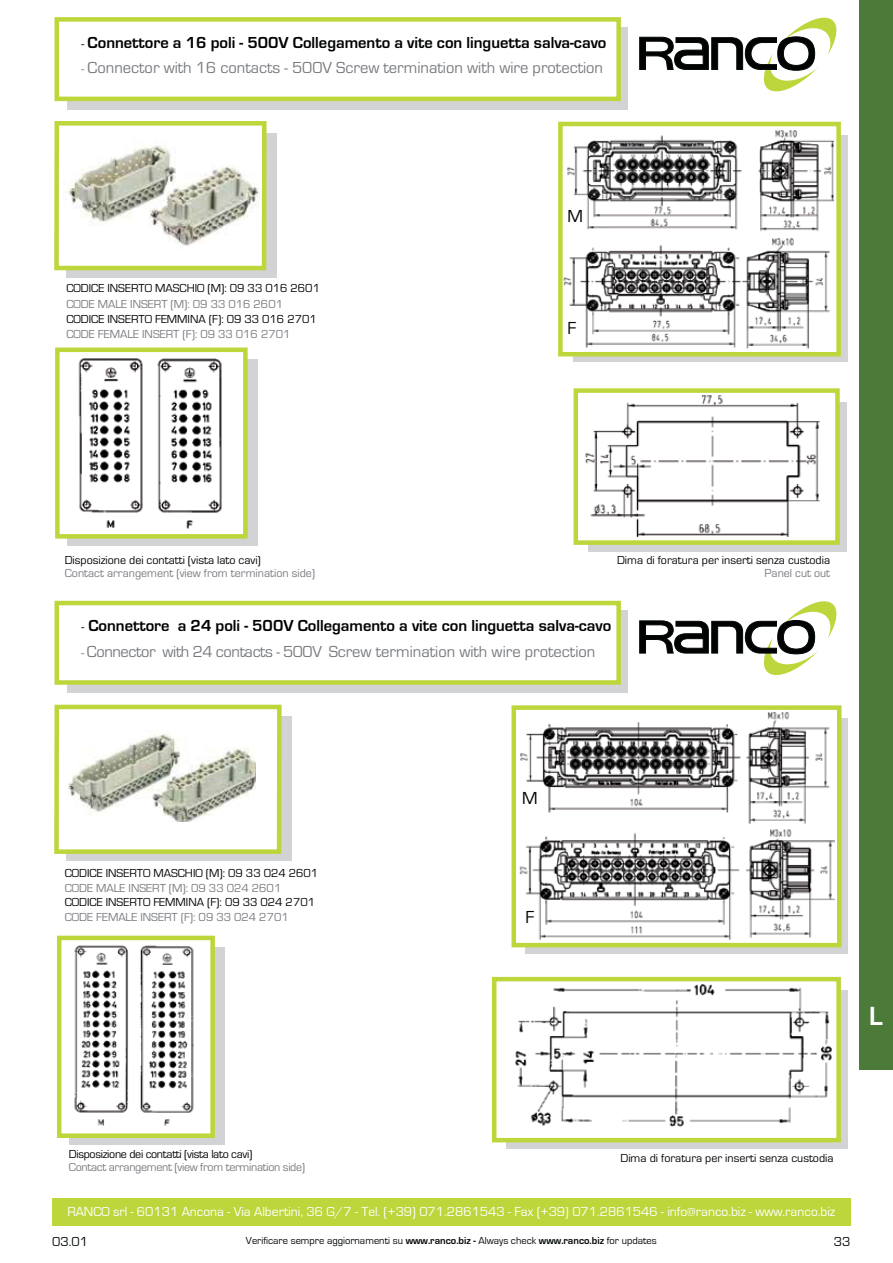
<style>
.page{position:relative;width:893px;height:1263px;background:#fff}
.page>*{position:absolute;margin:0;border:0;box-sizing:border-box;transform-origin:0 0}
.t1{font:700 27px "Eurostile";color:#fff}
.t2{font:18px "Eurostile";color:#010202}
.t3{font:16.5px "Eurostile";color:#777a7e}
.t4{font:700 16.5px "Eurostile";color:#010202}
.t5{font:13.5px "Eurostile";color:#fff}
.t6{font:13.5px "Eurostile";color:#040809}
.t7{font:12px "Eurostile";color:#010202}
.t8{font:12px "Eurostile";color:#787b80}
.t9{font:12px "Eurostile";letter-spacing:-.025em;color:#787b80}
.t10{font:12px "Eurostile";letter-spacing:-.025em;color:#010202}
.t11{font:10.5px "Eurostile";color:#040809}
.s1{font-weight:400;font-size:13.5px}
.s2{font-size:13.5px}
.s3{font-weight:700}
</style>
<div class="page">
<div style="left:52px;top:1198px;width:798px;height:28px;background:#bdd63b"></div>
<div style="left:859px;top:0;width:34px;height:1069px;background:#4c7b39"></div>
<svg style="left:573px;top:135px;width:274px;height:227px;background:#d7d9d4"></svg>
<div style="left:558px;top:122px;width:283px;height:234px;border:5px solid #bdd63b"></div>
<div style="left:588px;top:402px;width:259px;height:150px;background:#d2d3d4"></div>
<div style="left:576px;top:391px;width:261px;height:152px;background:#fff"></div>
<div style="left:573px;top:388px;width:267px;height:157px;border:5px solid #bdd63b"></div>
<div style="left:66px;top:133px;width:210px;height:145px;background:#d2d3d4"></div>
<div style="left:56px;top:123px;width:208px;height:145px;background:#fff"></div>
<div style="left:54px;top:121px;width:213px;height:149px;border:5px solid #bdd63b"></div>
<div style="left:67px;top:359px;width:191px;height:187px;background:#d2d3d4"></div>
<div style="left:57px;top:350px;width:188px;height:186px;background:#fff"></div>
<div style="left:55px;top:348px;width:193px;height:191px;border:5px solid #bdd63b"></div>
<div style="left:67px;top:27px;width:561px;height:82px;background:#d2d3d4"></div>
<div style="left:57px;top:19px;width:562px;height:80px;background:#fff"></div>
<div style="left:55px;top:17px;width:566px;height:84px;border:5px solid #bdd63b"></div>
<svg style="left:639px;top:17px;width:198px;height:75px"></svg>
<div style="left:783px;top:42px;width:26px;height:24px;border:1px solid #040809;border-radius:50%"></div>
<div style="left:777px;top:37px;width:38px;height:33px;border:1px solid #040809;border-radius:50%"></div>
<svg style="left:525px;top:718px;width:323px;height:236px;background:#d6d8d0"></svg>
<div style="left:511px;top:705px;width:330px;height:242px;border:5px solid #bdd63b"></div>
<div style="left:507px;top:990px;width:341px;height:159px;background:#d2d3d4"></div>
<div style="left:494px;top:979px;width:344px;height:161px;background:#fff"></div>
<div style="left:492px;top:977px;width:349px;height:165px;border:5px solid #bdd63b"></div>
<div style="left:66px;top:717px;width:225px;height:144px;background:#d2d3d4"></div>
<div style="left:56px;top:707px;width:223px;height:145px;background:#fff"></div>
<div style="left:54px;top:705px;width:228px;height:149px;border:5px solid #bdd63b"></div>
<div style="left:69px;top:947px;width:156px;height:198px;background:#d2d3d4"></div>
<div style="left:59px;top:938px;width:154px;height:198px;background:#fff"></div>
<div style="left:57px;top:936px;width:158px;height:202px;border:5px solid #bdd63b"></div>
<div style="left:67px;top:611px;width:561px;height:82px;background:#d2d3d4"></div>
<div style="left:57px;top:603px;width:562px;height:80px;background:#fff"></div>
<div style="left:55px;top:601px;width:566px;height:84px;border:5px solid #bdd63b"></div>
<svg style="left:639px;top:601px;width:198px;height:74px"></svg>
<div style="left:783px;top:625px;width:26px;height:24px;border:1px solid #040809;border-radius:50%"></div>
<div style="left:777px;top:620px;width:38px;height:34px;border:1px solid #040809;border-radius:50%"></div>
<img style="left:68px;top:145px;width:192px;height:101px">
<img style="left:78px;top:358px;width:144px;height:171px">
<img style="left:68px;top:731px;width:188px;height:91px">
<img style="left:74px;top:945px;width:120px;height:181px">
<img style="left:564px;top:130px;width:270px;height:219px">
<img style="left:585px;top:395px;width:235px;height:142px">
<img style="left:519px;top:712px;width:315px;height:228px">
<img style="left:515px;top:984px;width:317px;height:143px">
<h3 class="t4" style="left:81px;top:32px;width:527px"><span class="s1">-</span> Connettore a 16 poli - 500V Collegamento a vite con linguetta salva-cavo</h3>
<h3 class="t3" style="left:81px;top:61px;width:523px"><span class="s2">-</span> Connector with 16 contacts - 500V Screw termination with wire protection</h3>
<p class="t7" style="left:66px;top:283px;width:255px">CODICE INSERTO MASCHIO (M): 09 33 016 2601</p>
<p class="t8" style="left:66px;top:299px;width:218px">CODE MALE INSERT (M): 09 33 016 2601</p>
<p class="t7" style="left:66px;top:314px;width:252px">CODICE INSERTO FEMMINA (F): 09 33 016 2701</p>
<p class="t8" style="left:66px;top:329px;width:226px">CODE FEMALE INSERT (F): 09 33 016 2701</p>
<h2 class="t2" style="left:568px;top:208px;width:17px">M</h2>
<h2 class="t2" style="left:568px;top:320px;width:10px">F</h2>
<p class="t7" style="left:65px;top:555px;width:198px">Disposizione dei contatti (vista lato cavi)</p>
<p class="t8" style="left:65px;top:568px;width:252px">Contact arrangement (view from termination side)</p>
<p class="t7" style="left:617px;top:555px;width:215px">Dima di foratura per inserti senza custodia</p>
<p class="t8" style="left:764px;top:568px;width:67px">Panel cut out</p>
<h3 class="t4" style="left:81px;top:616px;width:531px"><span class="s1">-</span> Connettore a 24 poli - 500V Collegamento a vite con linguetta salva-cavo</h3>
<h3 class="t3" style="left:81px;top:645px;width:515px"><span class="s2">-</span> Connector with 24 contacts - 500V Screw termination with wire protection</h3>
<p class="t7" style="left:65px;top:868px;width:255px">CODICE INSERTO MASCHIO (M): 09 33 024 2601</p>
<p class="t8" style="left:65px;top:883px;width:218px">CODE MALE INSERT (M): 09 33 024 2601</p>
<p class="t7" style="left:65px;top:897px;width:252px">CODICE INSERTO FEMMINA (F): 09 33 024 2701</p>
<p class="t8" style="left:65px;top:912px;width:226px">CODE FEMALE INSERT (F): 09 33 024 2701</p>
<h2 class="t2" style="left:522px;top:791px;width:17px">M</h2>
<h2 class="t2" style="left:525px;top:910px;width:10px">F</h2>
<h1 class="t1" style="left:869px;top:1004px;width:15px">L</h1>
<p class="t10" style="left:69px;top:1149px;width:185px">Disposizione dei contatti (vista lato cavi)</p>
<p class="t9" style="left:69px;top:1162px;width:238px">Contact arrangement (view from termination side)</p>
<p class="t7" style="left:620px;top:1153px;width:215px">Dima di foratura per inserti senza custodia</p>
<p class="t5" style="left:67px;top:1206px;width:769px">RANCO srl - 60131 Ancona - Via Albertini, 36 G/7 - Tel. (+39) 071.2861543 - Fax (+39) 071.2861546 - info@ranco.biz - www.ranco.biz</p>
<p class="t11" style="left:246px;top:1236px;width:412px">Verificare sempre aggiornamenti su <span class="s3">www.ranco.biz -</span> Always check <span class="s3">www.ranco.biz</span> for updates</p>
<p class="t6" style="left:52px;top:1235px;width:37px">03.01</p>
<p class="t6" style="left:834px;top:1235px;width:18px">33</p>
</div>
